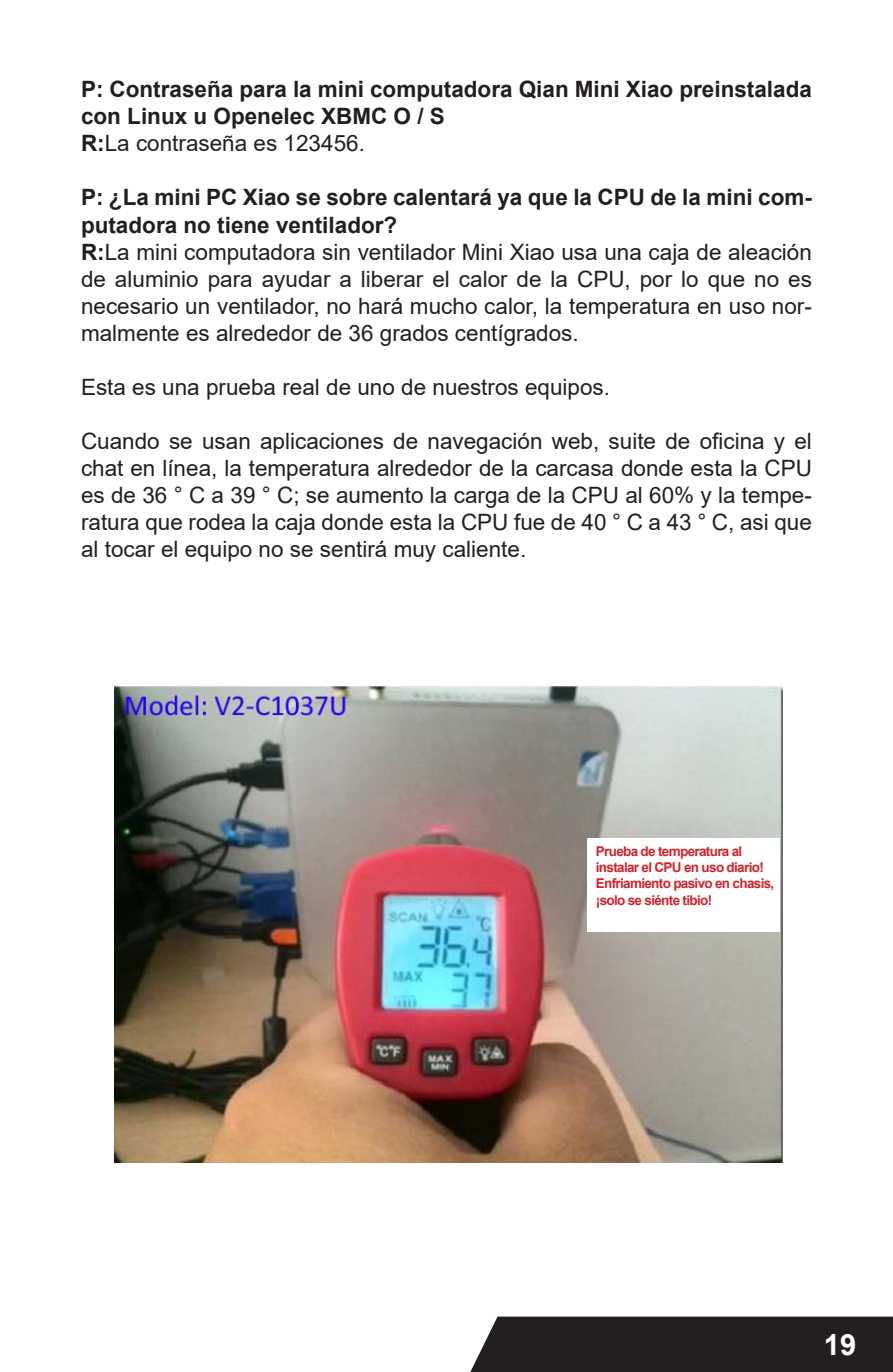
<style>
.page{position:relative;width:893px;height:1372px;background:#fff}
.page>*{position:absolute;margin:0;border:0;box-sizing:border-box;transform-origin:0 0}
.t1{font:700 29.25px "Arial";color:#fff}
.t2{font:22.5px/27px "Arial";color:#231f20;text-align:justify}
.t3{font:700 22.5px/27px "Arial";color:#231f20}
.t4{font:700 13.5px/16.2px "Arial";letter-spacing:-.05em;color:#d1232a}
.s1{font-weight:700}
</style>
<div class="page">
<div style="left:471px;top:1316px;width:422px;height:55px;background:#231f20"></div>
<img style="left:114px;top:686px;width:669px;height:476px">
<div style="left:587px;top:837px;width:192px;height:94px;background:#fff"></div>
<p class="t3" style="left:81px;top:76px;width:732px">P: Contraseña para la mini computadora Qian Mini Xiao preinstalada con Linux u Openelec XBMC O / S</p>
<p class="t2" style="left:81px;top:130px;width:285px"><span class="s1">R:</span>La contraseña es 123456.</p>
<p class="t3" style="left:81px;top:184px;width:732px">P: ¿La mini PC Xiao se sobre calentará ya que la CPU de la mini com&shy;putadora no tiene ventilador?</p>
<p class="t2" style="left:81px;top:238px;width:732px"><span class="s1">R:</span>La mini computadora sin ventilador Mini Xiao usa una caja de aleación de aluminio para ayudar a liberar el calor de la CPU, por lo que no es necesario un ventilador, no hará mucho calor, la temperatura en uso nor&shy;malmente es alrededor de 36 grados centígrados.</p>
<p class="t2" style="left:81px;top:373px;width:531px">Esta es una prueba real de uno de nuestros equipos.</p>
<p class="t2" style="left:81px;top:427px;width:732px">Cuando se usan aplicaciones de navegación web, suite de oficina y el chat en línea, la temperatura alrededor de la carcasa donde esta la CPU es de 36 ° C a 39 ° C; se aumento la carga de la CPU al 60% y la tempe&shy;ratura que rodea la caja donde esta la CPU fue de 40 ° C a 43 ° C, asi que al tocar el equipo no se sentirá muy caliente.</p>
<p class="t4" style="left:596px;top:843px;width:180px">Prueba de temperatura al instalar el CPU en uso diario!<br>Enfriamiento pasivo en chasis, ¡solo se siénte tibio!</p>
<h1 class="t1" style="left:824px;top:1324px;width:34px">19</h1>
</div>
